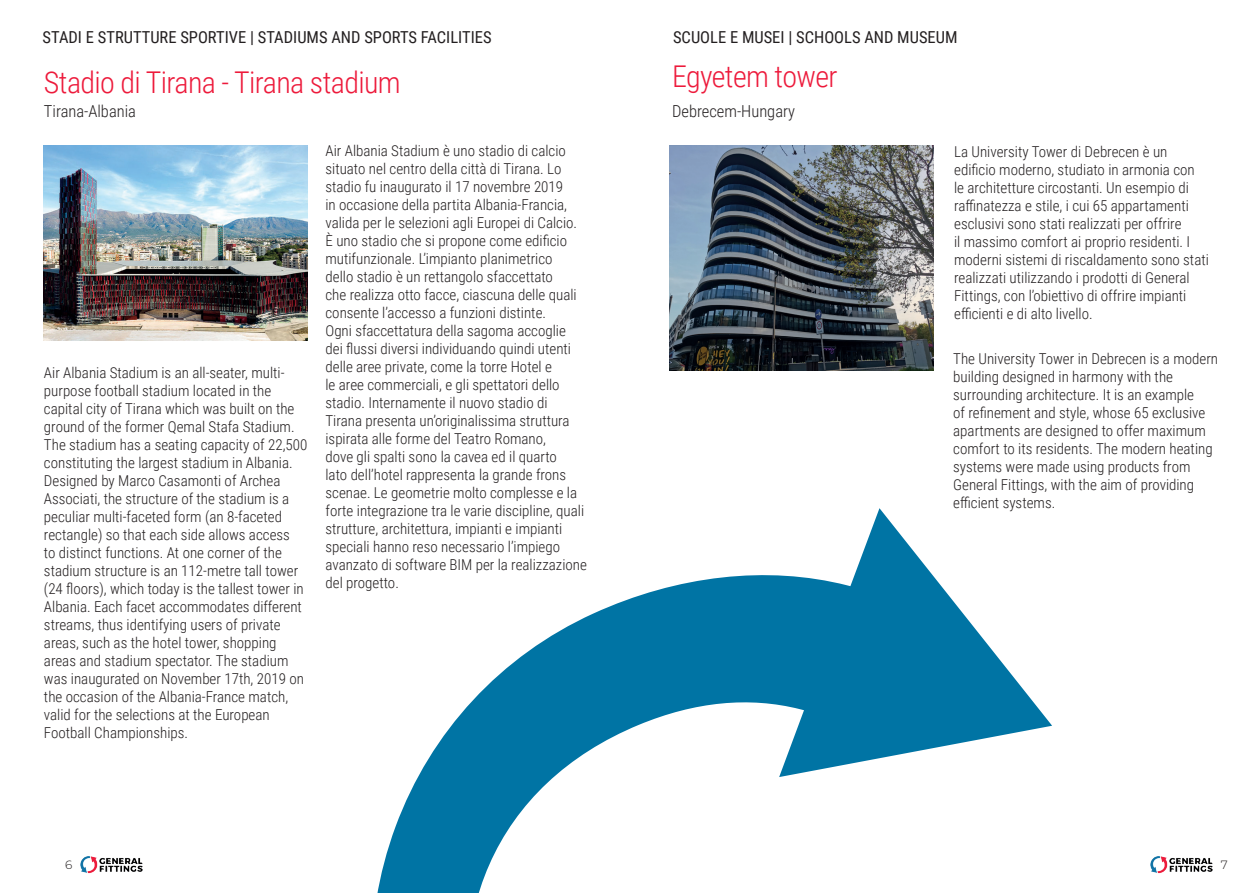
<style>
.page{position:relative;width:1259px;height:893px;background:#fff}
.page>*{position:absolute;margin:0;border:0;box-sizing:border-box;transform-origin:0 0}
.t1{font:300 30px "Roboto Condensed";letter-spacing:-.02em;color:#ed1a3b}
.t2{font:16.5px "Roboto Condensed";color:#231f20}
.t3{font:300 16.5px "Roboto Condensed";color:#231f20}
.t4{font:300 15px/18px "Roboto Condensed";color:#231f20}
.t5{font:300 12px "Montserrat";color:#231f20}
</style>
<div class="page">
<img style="left:80px;top:856px;width:63px;height:18px">
<img style="left:1150px;top:856px;width:63px;height:18px">
<img style="left:670px;top:146px;width:264px;height:225px">
<img style="left:44px;top:145px;width:263px;height:196px">
<svg style="left:377px;top:508px;width:675px;height:385px"></svg>
<p class="t2" style="left:43px;top:25px;width:450px">STADI E STRUTTURE SPORTIVE | STADIUMS AND SPORTS FACILITIES</p>
<h1 class="t1" style="left:44px;top:62px;width:358px">Stadio di Tirana - Tirana stadium</h1>
<p class="t3" style="left:44px;top:99px;width:93px">Tirana-Albania</p>
<p class="t4" style="left:325px;top:142px;width:263px">Air Albania Stadium è uno stadio di calcio situato nel centro della città di Tirana. Lo stadio fu inaugurato il 17 novembre 2019<br>in occasione della partita Albania-Francia, valida per le selezioni agli Europei di Calcio.<br>È uno stadio che si propone come edificio mutifunzionale. L’impianto planimetrico<br>dello stadio è un rettangolo sfaccettato<br>che realizza otto facce, ciascuna delle quali consente l’accesso a funzioni distinte.<br>Ogni sfaccettatura della sagoma accoglie dei flussi diversi individuando quindi utenti delle aree private, come la torre Hotel e<br>le aree commerciali, e gli spettatori dello stadio. Internamente il nuovo stadio di Tirana presenta un’originalissima struttura ispirata alle forme del Teatro Romano,<br>dove gli spalti sono la cavea ed il quarto<br>lato dell’hotel rappresenta la grande frons scenae. Le geometrie molto complesse e la forte integrazione tra le varie discipline, quali strutture, architettura, impianti e impianti speciali hanno reso necessario l’impiego avanzato di software BIM per la realizzazione del progetto.</p>
<p class="t4" style="left:44px;top:363px;width:265px">Air Albania Stadium is an all-seater, multi&shy;purpose football stadium located in the capital city of Tirana which was built on the ground of the former Qemal Stafa Stadium.<br>The stadium has a seating capacity of 22,500 constituting the largest stadium in Albania.<br>Designed by Marco Casamonti of Archea Associati, the structure of the stadium is a peculiar multi-faceted form (an 8-faceted rectangle) so that each side allows access<br>to distinct functions. At one corner of the stadium structure is an 112-metre tall tower (24 floors), which today is the tallest tower in Albania. Each facet accommodates different streams, thus identifying users of private areas, such as the hotel tower, shopping areas and stadium spectator. The stadium was inaugurated on November 17th, 2019 on the occasion of the Albania-France match, valid for the selections at the European Football Championships.</p>
<p class="t2" style="left:673px;top:25px;width:286px">SCUOLE E MUSEI | SCHOOLS AND MUSEUM</p>
<h1 class="t1" style="left:672px;top:55px;width:167px">Egyetem tower</h1>
<p class="t3" style="left:672px;top:99px;width:125px">Debrecem-Hungary</p>
<p class="t4" style="left:954px;top:142px;width:256px">La University Tower di Debrecen è un edificio moderno, studiato in armonia con<br>le architetture circostanti. Un esempio di raffinatezza e stile, i cui 65 appartamenti esclusivi sono stati realizzati per offrire<br>il massimo comfort ai proprio residenti. I moderni sistemi di riscaldamento sono stati realizzati utilizzando i prodotti di General Fittings, con l’obiettivo di offrire impianti efficienti e di alto livello.</p>
<p class="t4" style="left:953px;top:349px;width:266px">The University Tower in Debrecen is a modern building designed in harmony with the surrounding architecture. It is an example<br>of refinement and style, whose 65 exclusive apartments are designed to offer maximum comfort to its residents. The modern heating systems were made using products from General Fittings, with the aim of providing efficient systems.</p>
<p class="t5" style="left:65px;top:857px;width:9px">6</p>
<p class="t5" style="left:1220px;top:857px;width:8px">7</p>
</div>
